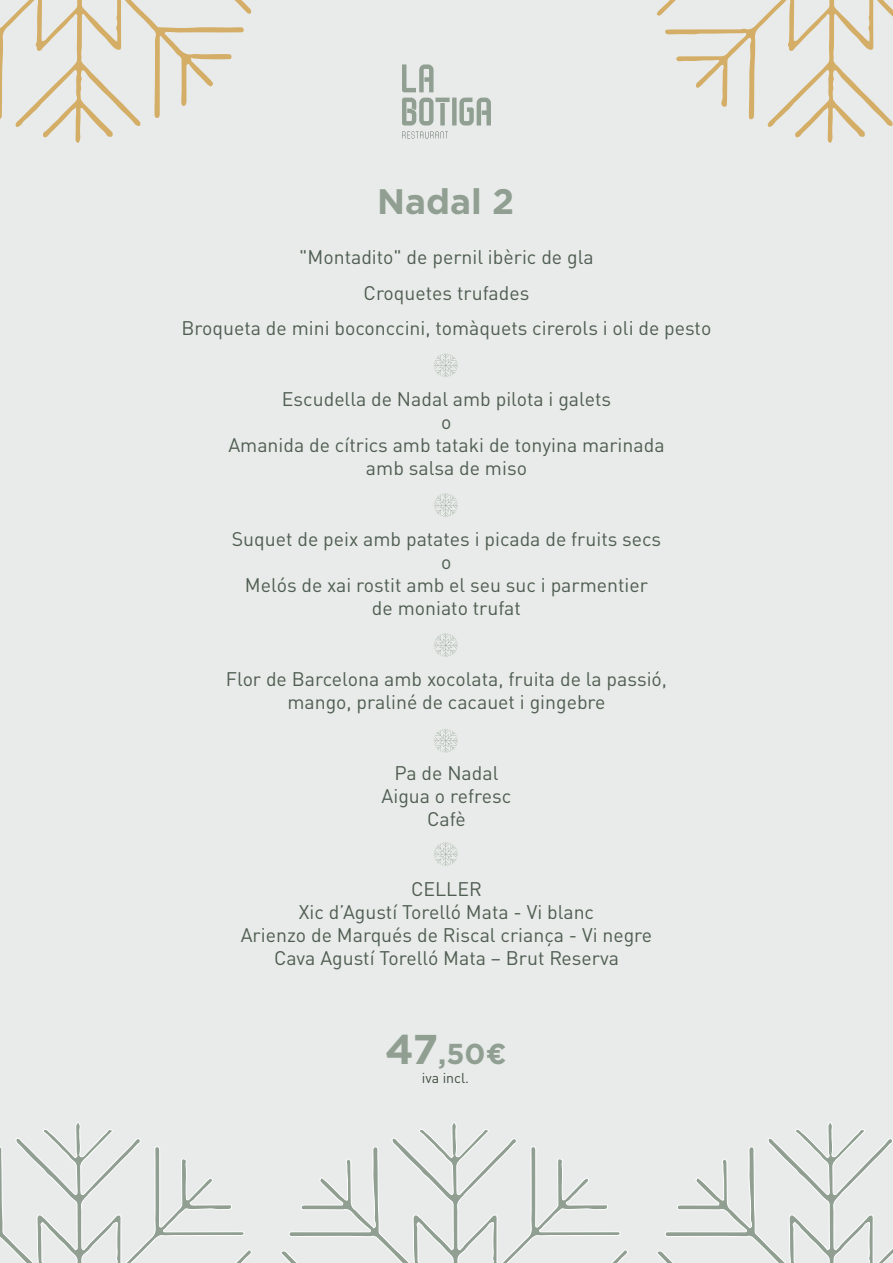
<style>
.page{position:relative;width:893px;height:1263px;background:#e8ebe9}
.page>*{position:absolute;margin:0;border:0;box-sizing:border-box;transform-origin:0 0}
.t1{font:700 35.4px "Gotham";color:#909f92}
.t2{font:700 28.8px "Gotham";color:#909f92}
.t3{font:19.5px/23px "DIN Pro";color:#404d43;text-align:center}
.t4{font:14.1px "DIN Pro";color:#404d43}
.s1{font-size:41.55px}
</style>
<div class="page">
<svg style="left:657px;top:1122px;width:236px;height:141px"></svg>
<svg style="left:281px;top:1122px;width:347px;height:141px"></svg>
<svg style="left:0;top:1122px;width:252px;height:141px"></svg>
<svg style="left:657px;top:0;width:236px;height:143px"></svg>
<svg style="left:0;top:0;width:252px;height:143px"></svg>
<svg style="left:402px;top:131px;width:46px;height:8px"></svg>
<svg style="left:402px;top:64px;width:31px;height:28px"></svg>
<svg style="left:402px;top:98px;width:89px;height:27px"></svg>
<h1 class="t1" style="left:377px;top:178px;width:139px">Nadal 2</h1>
<p class="t3" style="left:182px;top:238px;width:531px;line-height:35.4px">"Montadito" de pernil ibèric de gla<br>Croquetes trufades<br>Broqueta de mini boconccini, tomàquets cirerols i oli de pesto</p>
<p class="t3" style="left:228px;top:385px;width:438px">Escudella de Nadal amb pilota i galets<br>o<br>Amanida de cítrics amb tataki de tonyina marinada amb salsa de miso</p>
<p class="t3" style="left:232px;top:525px;width:431px">Suquet de peix amb patates i picada de fruits secs o<br>Melós de xai rostit amb el seu suc i parmentier<br>de moniato trufat</p>
<p class="t3" style="left:226px;top:665px;width:443px">Flor de Barcelona amb xocolata, fruita de la passió, mango, praliné de cacauet i gingebre</p>
<p class="t3" style="left:382px;top:759px;width:131px">Pa de Nadal<br>Aigua o refresc<br>Cafè</p>
<p class="t3" style="left:241px;top:876px;width:413px">CELLER<br>Xic d’Agustí Torelló Mata - Vi blanc<br>Arienzo de Marqués de Riscal criança - Vi negre<br>Cava Agustí Torelló Mata – Brut Reserva</p>
<h2 class="t2" style="left:385px;top:1035px;width:123px"><span class="s1">47</span>,50€</h2>
<p class="t4" style="left:422px;top:1067px;width:49px">iva incl.</p>
</div>
